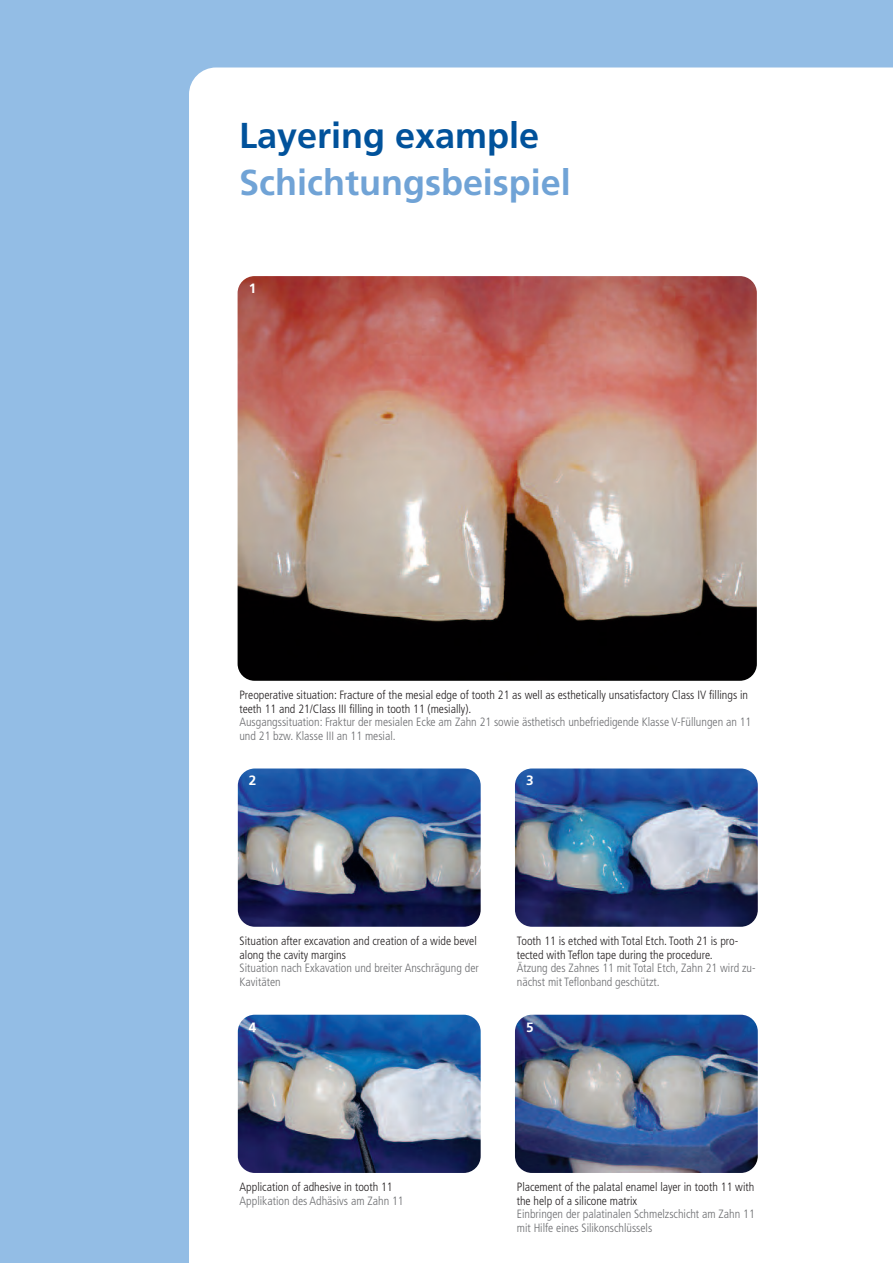
<style>
.page{position:relative;width:893px;height:1263px;background:#93bde5}
.page>*{position:absolute;margin:0;border:0;box-sizing:border-box;transform-origin:0 0}
.t1{font:700 36px "Frutiger";color:#70a3d6}
.t2{font:700 36px "Frutiger";color:#01529b}
.t3{font:700 13.5px "Frutiger";color:#fff}
.t4{font:300 condensed 12px/13.5px "Frutiger";color:#231f20}
.t5{font:300 condensed 12px/13.5px "Frutiger";color:#6c6d70}
</style>
<div class="page">
<div style="left:189px;top:68px;width:704px;height:1195px;background:#fff"></div>
<img style="left:238px;top:768px;width:243px;height:159px;border-radius:17px">
<img style="left:515px;top:768px;width:243px;height:159px;border-radius:17px">
<img style="left:238px;top:1015px;width:243px;height:158px;border-radius:17px">
<img style="left:515px;top:1015px;width:243px;height:158px;border-radius:17px">
<img style="left:238px;top:276px;width:519px;height:405px;border-radius:17px">
<h1 class="t2" style="left:239px;top:121px;width:301px">Layering example</h1>
<h1 class="t1" style="left:239px;top:168px;width:333px">Schichtungsbeispiel</h1>
<p class="t3" style="left:249px;top:282px;width:9px">1</p>
<p class="t4" style="left:239px;top:689px;width:510px">Preoperative situation: Fracture of the mesial edge of tooth 21 as well as esthetically unsatisfactory Class IV fillings in teeth 11 and 21/Class III filling in tooth 11 (mesially).</p>
<p class="t5" style="left:239px;top:716px;width:513px">Ausgangssituation: Fraktur der mesialen Ecke am Zahn 21 sowie ästhetisch unbefriedigende Klasse V-Füllungen an 11 und 21 bzw. Klasse III an 11 mesial.</p>
<p class="t3" style="left:249px;top:775px;width:9px">2</p>
<p class="t3" style="left:526px;top:775px;width:9px">3</p>
<p class="t4" style="left:240px;top:935px;width:239px">Situation after excavation and creation of a wide bevel along the cavity margins</p>
<p class="t5" style="left:240px;top:962px;width:241px">Situation nach Exkavation und breiter Anschrägung der<br>Kavitäten</p>
<p class="t4" style="left:517px;top:935px;width:223px">Tooth 11 is etched with Total Etch. Tooth 21 is pro&shy;tected with Teflon tape during the procedure.</p>
<p class="t5" style="left:517px;top:962px;width:240px">Ätzung des Zahnes 11 mit Total Etch, Zahn 21 wird zu&shy;nächst mit Teflonband geschützt.</p>
<p class="t3" style="left:249px;top:1021px;width:9px">4</p>
<p class="t3" style="left:526px;top:1021px;width:9px">5</p>
<p class="t4" style="left:240px;top:1181px;width:155px">Application of adhesive in tooth 11</p>
<p class="t5" style="left:240px;top:1195px;width:165px">Applikation des Adhäsivs am Zahn 11</p>
<p class="t4" style="left:517px;top:1181px;width:239px">Placement of the palatal enamel layer in tooth 11 with the help of a silicone matrix</p>
<p class="t5" style="left:517px;top:1208px;width:239px">Einbringen der palatinalen Schmelzschicht am Zahn 11 mit Hilfe eines Silikonschlüssels</p>
</div>
